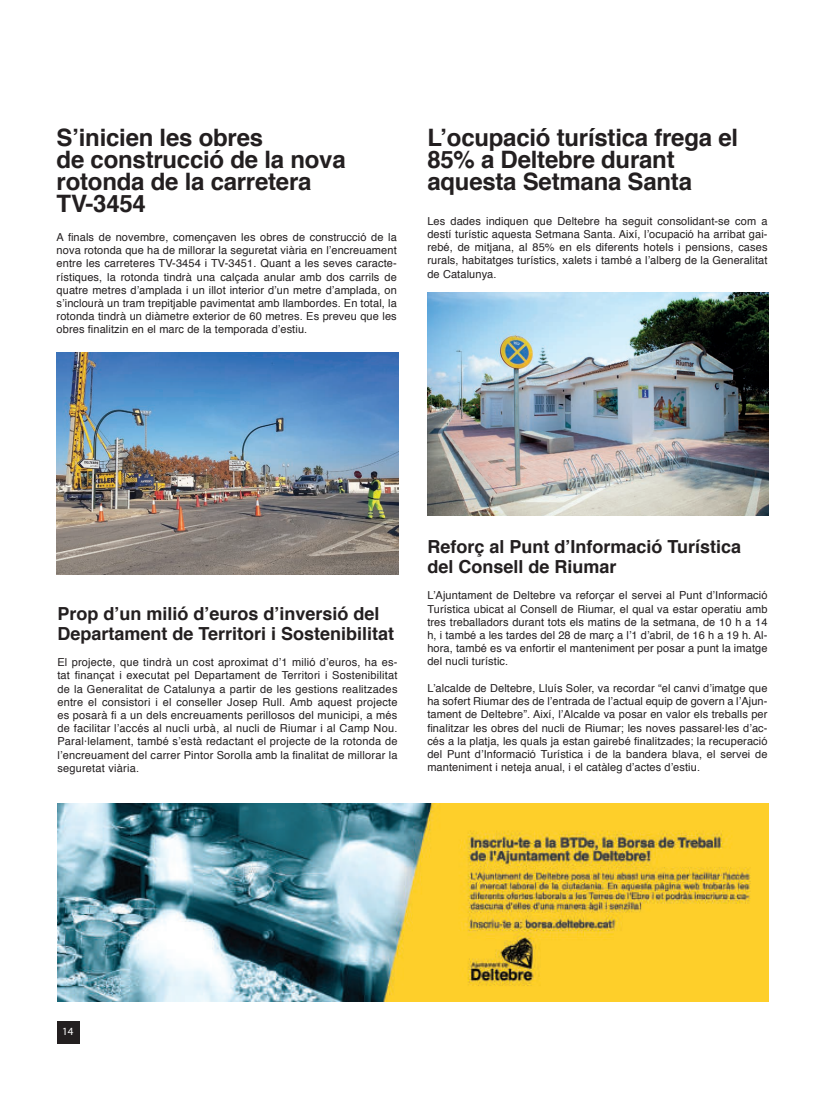
<style>
.page{position:relative;width:825px;height:1106px;background:#fff}
.page>*{position:absolute;margin:0;border:0;box-sizing:border-box;transform-origin:0 0}
.t1{font:700 24px/22px "Helvetica";letter-spacing:-.01em;color:#231f20}
.t2{font:700 18px/20px "Helvetica";color:#231f20}
.t3{font:11px/13.2px "Helvetica";letter-spacing:.01em;color:#231f20;text-align:justify}
.t4{font:11px "Myriad Pro";color:#fff}
</style>
<div class="page">
<div style="left:57px;top:1020px;width:22px;height:23px;background:#231f20"></div>
<img style="left:57px;top:352px;width:341px;height:222px">
<img style="left:57px;top:803px;width:712px;height:198px">
<img style="left:428px;top:293px;width:341px;height:222px">
<h1 class="t1" style="left:57px;top:127px;width:291px">S’inicien les obres<br>de construcció de la nova rotonda de la carretera<br>TV-3454</h1>
<p class="t3" style="left:57px;top:231px;width:342px">A finals de novembre, començaven les obres de construcció de la nova rotonda que ha de millorar la seguretat viària en l’encreuament entre les carreteres TV-3454 i TV-3451. Quant a les seves caracte&shy;rístiques, la rotonda tindrà una calçada anular amb dos carrils de quatre metres d’amplada i un illot interior d’un metre d’amplada, on s’inclourà un tram trepitjable pavimentat amb llambordes. En total, la rotonda tindrà un diàmetre exterior de 60 metres. Es preveu que les obres finalitzin en el marc de la temporada d’estiu.</p>
<h1 class="t1" style="left:427px;top:127px;width:312px">L’ocupació turística frega el<br>85% a Deltebre durant aquesta Setmana Santa</h1>
<p class="t3" style="left:427px;top:215px;width:342px">Les dades indiquen que Deltebre ha seguit consolidant-se com a destí turístic aquesta Setmana Santa. Així, l’ocupació ha arribat gai&shy;rebé, de mitjana, al 85% en els diferents hotels i pensions, cases rurals, habitatges turístics, xalets i també a l’alberg de la Generalitat de Catalunya.</p>
<h2 class="t2" style="left:57px;top:603px;width:338px">Prop d’un milió d’euros d’inversió del<br>Departament de Territori i Sostenibilitat</h2>
<p class="t3" style="left:57px;top:656px;width:342px">El projecte, que tindrà un cost aproximat d’1 milió d’euros, ha es&shy;tat finançat i executat pel Departament de Territori i Sostenibilitat de la Generalitat de Catalunya a partir de les gestions realitzades entre el consistori i el conseller Josep Rull. Amb aquest projecte es posarà fi a un dels encreuaments perillosos del municipi, a més de facilitar l’accés al nucli urbà, al nucli de Riumar i al Camp Nou.<br>Paral·lelament, també s’està redactant el projecte de la rotonda de l’encreuament del carrer Pintor Sorolla amb la finalitat de millorar la seguretat viària.</p>
<h2 class="t2" style="left:427px;top:537px;width:315px">Reforç al Punt d’Informació Turística del Consell de Riumar</h2>
<p class="t3" style="left:427px;top:589px;width:342px">L’Ajuntament de Deltebre va reforçar el servei al Punt d’Informació Turística ubicat al Consell de Riumar, el qual va estar operatiu amb tres treballadors durant tots els matins de la setmana, de 10 h a 14 h, i també a les tardes del 28 de març a l’1 d’abril, de 16 h a 19 h. Al&shy;hora, també es va enfortir el manteniment per posar a punt la imatge del nucli turístic.</p>
<p class="t3" style="left:427px;top:681px;width:342px">L’alcalde de Deltebre, Lluís Soler, va recordar “el canvi d’imatge que ha sofert Riumar des de l’entrada de l’actual equip de govern a l’Ajun&shy;tament de Deltebre”. Així, l’Alcalde va posar en valor els treballs per finalitzar les obres del nucli de Riumar; les noves passarel·les d’ac&shy;cés a la platja, les quals ja estan gairebé finalitzades; la recuperació del Punt d’Informació Turística i de la bandera blava, el servei de manteniment i neteja anual, i el catàleg d’actes d’estiu.</p>
<p class="t4" style="left:62px;top:1024px;width:13px">14</p>
</div>
